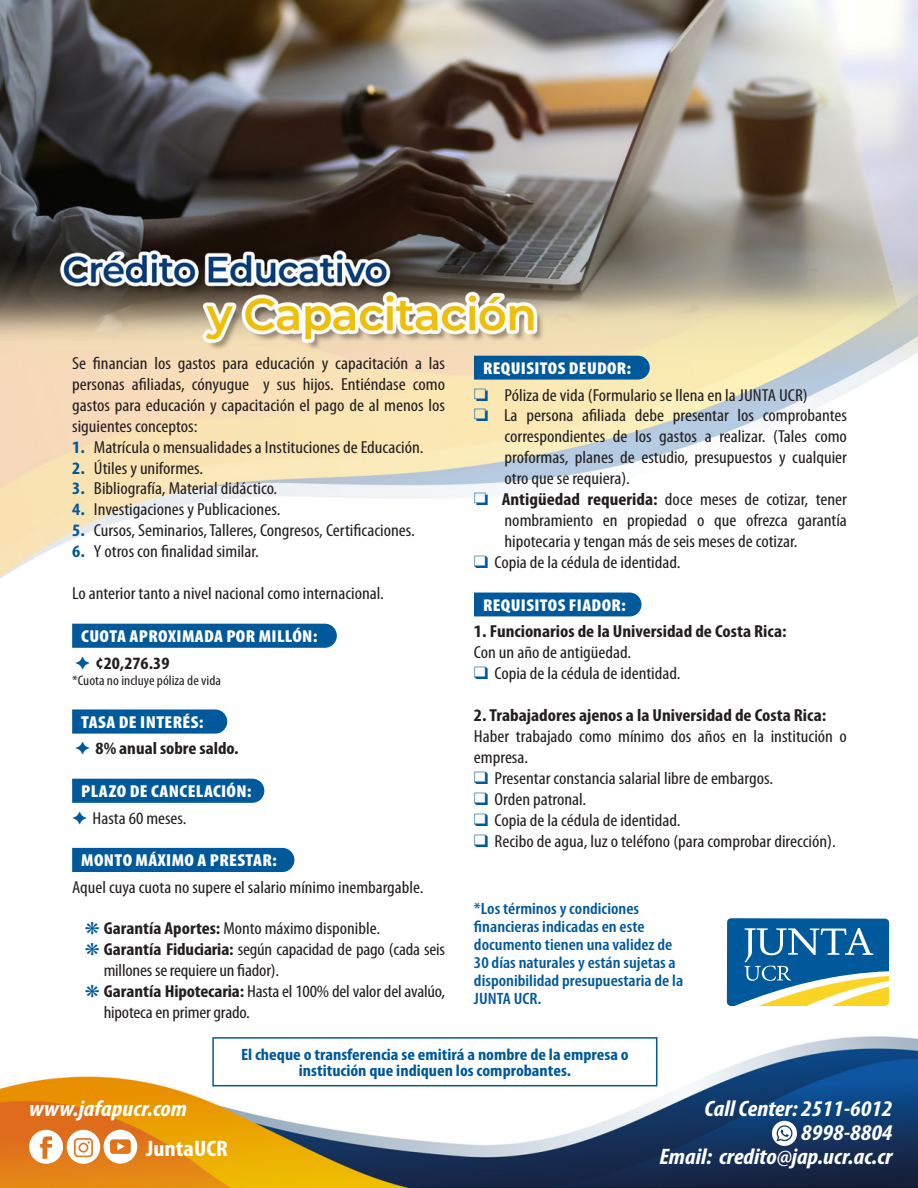
<style>
.page{position:relative;width:918px;height:1188px;background:#fff}
.page>*{position:absolute;margin:0;border:0;box-sizing:border-box;transform-origin:0 0}
.Body_Text{font:italic 700 condensed 22.5px "Myriad Pro";color:#fff;scale:1.1 1}
.Body_Text-2{font:700 condensed 22.5px "Myriad Pro";color:#fff;scale:1.1 1}
.Body_Text-3{font:condensed 17.4px/21px "Myriad Pro";color:#231f20;text-align:justify;scale:1.1 1}
.Body_Text-4{font:700 condensed 17.4px "Myriad Pro";color:#231f20;scale:1.1 1}
.Body_Text-5{font:900 condensed 17.4px "Myriad Pro";letter-spacing:.02em;color:#fff;scale:1.1 1}
.Body_Text-6{font:900 condensed 17.25px "Myriad Pro";letter-spacing:.02em;color:#fff;scale:1.1 1}
.Body_Text-7{font:600 condensed 16.5px/18px "Myriad Pro";color:#00599b;scale:1.1 1}
.Body_Text-8{font:700 condensed 16.5px/16.5px "Myriad Pro";color:#00599b;text-align:center;scale:1.1 1}
.Body_Text-9{font:condensed 13.8px "Myriad Pro";color:#231f20;scale:1.1 1}
.s1{font-weight:700;color:#00599b}
.s2{color:#00599b}
.s3{font-weight:700}
</style>
<div class="page">
<img style="left:0;top:0;width:918px;height:1188px">
<div style="left:72px;top:624px;width:265px;height:24px;background:#00599b"></div>
<svg style="left:72px;top:709px;width:155px;height:25px;background:#0c61a0"></svg>
<div style="left:72px;top:779px;width:192px;height:24px;background:#00599b"></div>
<div style="left:72px;top:848px;width:222px;height:24px;background:#00599b"></div>
<div style="left:474px;top:356px;width:176px;height:24px;background:#00599b"></div>
<div style="left:474px;top:593px;width:168px;height:23px;background:#00599b"></div>
<div style="left:212px;top:1037px;width:445px;height:49px;border:2px solid #00599b"></div>
<svg style="left:724px;top:915px;width:168px;height:94px"></svg>
<svg style="left:29px;top:1130px;width:108px;height:34px"></svg>
<svg style="left:772px;top:1121px;width:25px;height:25px"></svg>
<p class="Body_Text-3" style="left:72px;top:352px;width:341px">Se financian los gastos para educación y capacitación a las personas afiliadas, cónyugue y sus hijos. Entiéndase como gastos para educación y capacitación el pago de al menos los siguientes conceptos:</p>
<p class="Body_Text-3" style="left:72px;top:436px;width:321px"><span class="s1">1.</span> Matrícula o mensualidades a Instituciones de Educación.</p>
<p class="Body_Text-3" style="left:72px;top:457px;width:121px"><span class="s1">2.</span> Útiles y uniformes.</p>
<p class="Body_Text-3" style="left:72px;top:478px;width:188px"><span class="s1">3.</span> Bibliografía, Material didáctico.</p>
<p class="Body_Text-3" style="left:72px;top:499px;width:191px"><span class="s1">4.</span> Investigaciones y Publicaciones.</p>
<p class="Body_Text-3" style="left:72px;top:520px;width:313px"><span class="s1">5.</span> Cursos, Seminarios, Talleres, Congresos, Certificaciones.</p>
<p class="Body_Text-3" style="left:72px;top:541px;width:171px"><span class="s1">6.</span> Y otros con finalidad similar.</p>
<p class="Body_Text-3" style="left:72px;top:583px;width:285px">Lo anterior tanto a nivel nacional como internacional.</p>
<p class="Body_Text-5" style="left:81px;top:625px;width:216px">CUOTA APROXIMADA POR MILLÓN:</p>
<p class="Body_Text-4" style="left:75px;top:652px;width:87px"><span class="s2">✦</span> ¢20,276.39</p>
<p class="Body_Text-9" style="left:72px;top:672px;width:137px">*Cuota no incluye póliza de vida</p>
<p class="Body_Text-5" style="left:81px;top:711px;width:113px">TASA DE INTERÉS:</p>
<p class="Body_Text-4" style="left:75px;top:738px;width:150px"><span class="s2">✦</span> 8% anual sobre saldo.</p>
<p class="Body_Text-5" style="left:81px;top:780px;width:156px">PLAZO DE CANCELACIÓN:</p>
<p class="Body_Text-3" style="left:72px;top:807px;width:105px"><span class="s2">✦</span> Hasta 60 meses.</p>
<p class="Body_Text-5" style="left:81px;top:850px;width:179px">MONTO MÁXIMO A PRESTAR:</p>
<p class="Body_Text-3" style="left:72px;top:876px;width:321px">Aquel cuya cuota no supere el salario mínimo inembargable.</p>
<p class="Body_Text-3" style="left:85px;top:918px;width:270px"><span class="s2">❋</span> <span class="s3">Garantía Aportes:</span> Monto máximo disponible.</p>
<p class="Body_Text-3" style="left:104px;top:939px;width:312px;text-indent:-19px"><span class="s2">❋</span> <span class="s3">Garantía Fiduciaria:</span> según capacidad de pago (cada seis millones se requiere un fiador).</p>
<p class="Body_Text-3" style="left:104px;top:980px;width:312px;text-indent:-19px"><span class="s2">❋</span> <span class="s3">Garantía Hipotecaria:</span> Hasta el 100% del valor del avalúo, hipoteca en primer grado.</p>
<p class="Body_Text-6" style="left:483px;top:357px;width:136px">REQUISITOS DEUDOR:</p>
<p class="Body_Text-3" style="left:474px;top:384px;width:305px"><span class="s2">❏</span> Póliza de vida (Formulario se llena en la JUNTA UCR)</p>
<p class="Body_Text-3" style="left:505px;top:405px;width:313px;text-indent:-31px"><span class="s2">❏</span> La persona afiliada debe presentar los comprobantes correspondientes de los gastos a realizar. (Tales como proformas, planes de estudio, presupuestos y cualquier otro que se requiera).</p>
<p class="Body_Text-3" style="left:505px;top:489px;width:313px;text-indent:-31px"><span class="s2">❏</span> <span class="s3">Antigüedad requerida:</span> doce meses de cotizar, tener nombramiento en propiedad o que ofrezca garantía hipotecaria y tengan más de seis meses de cotizar.</p>
<p class="Body_Text-3" style="left:474px;top:552px;width:189px"><span class="s2">❑</span> Copia de la cédula de identidad.</p>
<p class="Body_Text-6" style="left:483px;top:594px;width:131px">REQUISITOS FIADOR:</p>
<p class="Body_Text-4" style="left:474px;top:621px;width:286px">1. Funcionarios de la Universidad de Costa Rica:</p>
<p class="Body_Text-3" style="left:474px;top:642px;width:145px">Con un año de antigüedad.</p>
<p class="Body_Text-3" style="left:474px;top:663px;width:189px"><span class="s2">❑</span> Copia de la cédula de identidad.</p>
<p class="Body_Text-4" style="left:474px;top:705px;width:322px">2. Trabajadores ajenos a la Universidad de Costa Rica:</p>
<p class="Body_Text-3" style="left:474px;top:726px;width:341px">Haber trabajado como mínimo dos años en la institución o empresa.</p>
<p class="Body_Text-3" style="left:474px;top:768px;width:273px"><span class="s2">❑</span> Presentar constancia salarial libre de embargos.</p>
<p class="Body_Text-3" style="left:474px;top:789px;width:104px"><span class="s2">❑</span> Orden patronal.</p>
<p class="Body_Text-3" style="left:474px;top:810px;width:189px"><span class="s2">❑</span> Copia de la cédula de identidad.</p>
<p class="Body_Text-3" style="left:474px;top:830px;width:330px"><span class="s2">❑</span> Recibo de agua, luz o teléfono (para comprobar dirección).</p>
<p class="Body_Text-7" style="left:474px;top:899px;width:192px">*Los términos y condiciones financieras indicadas en este documento tienen una validez de<br>30 días naturales y están sujetas a disponibilidad presupuestaria de la<br>JUNTA UCR.</p>
<p class="Body_Text" style="left:29px;top:1094px;width:145px">www.jafapucr.com</p>
<p class="Body_Text-2" style="left:146px;top:1134px;width:76px">JuntaUCR</p>
<p class="Body_Text-8" style="left:241px;top:1046px;width:354px">El cheque o transferencia se emitirá a nombre de la empresa o institución que indiquen los comprobantes.</p>
<p class="Body_Text" style="left:705px;top:1094px;width:172px">Call Center: 2511-6012</p>
<p class="Body_Text" style="left:801px;top:1118px;width:85px">8998-8804</p>
<p class="Body_Text" style="left:659px;top:1142px;width:214px">Email: credito@jap.ucr.ac.cr</p>
</div>
